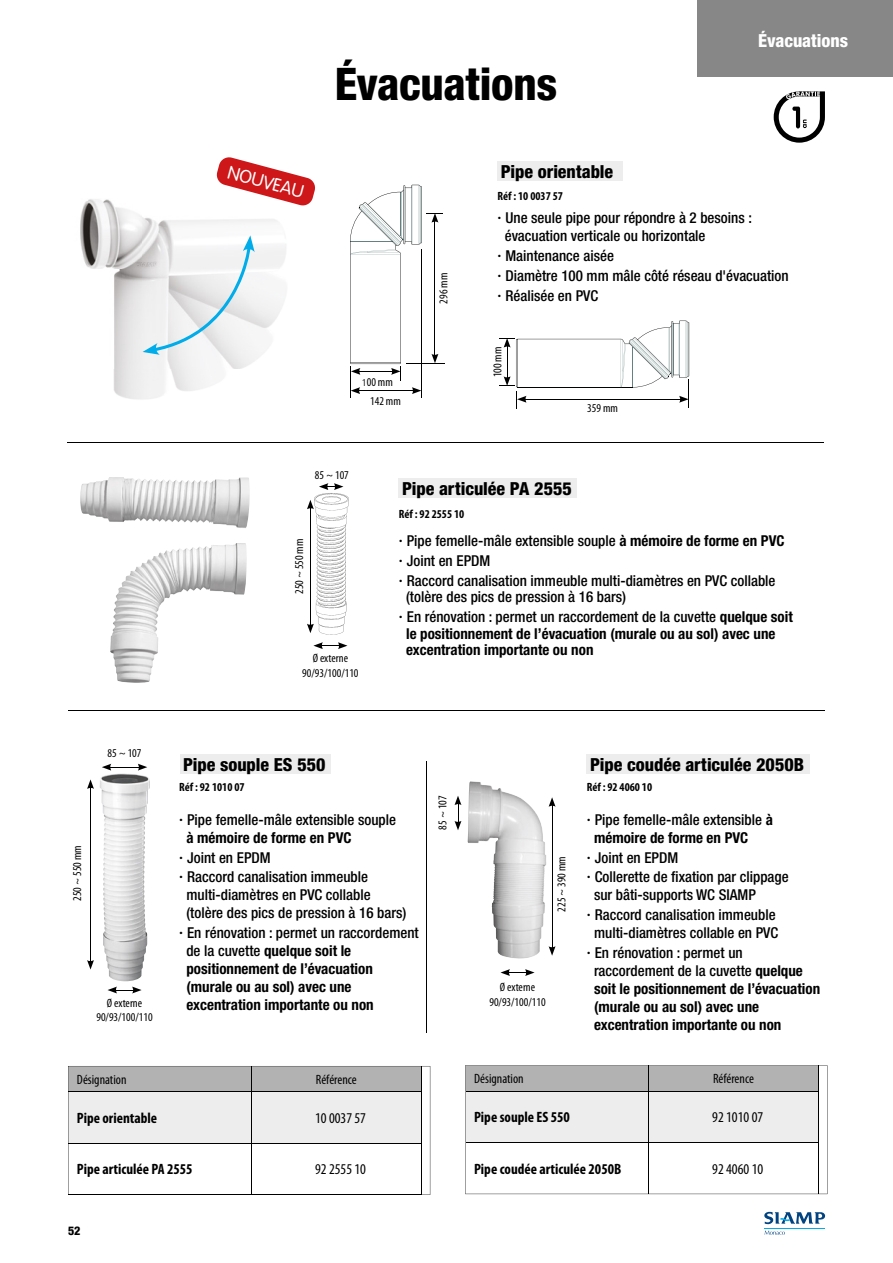
<style>
.page{position:relative;width:893px;height:1263px;background:#fff}
.page>*{position:absolute;margin:0;border:0;box-sizing:border-box;transform-origin:0 0}
.t1{font:800 condensed 45px "Helvetica Neue LT Std";letter-spacing:-.01em;color:#000}
.t2{font:300 18.15px "VAG Rounded Std";color:#fff}
.t3{font:800 condensed 18px "Helvetica Neue LT Std";color:#000}
.t4{font:800 condensed 18px "Helvetica Neue LT Std";letter-spacing:-.005em;color:#fff}
.t5{font:500 condensed 15px/19.8px "Helvetica Neue LT Std";color:#000}
.t6{font:700 condensed 15px/18px "Helvetica Neue LT Std";color:#000}
.t7{font:700 condensed 15px "Myriad Pro";color:#000}
.t8{font:condensed 15px "Myriad Pro";color:#000}
.t9{font:condensed 13.5px "Myriad Pro";color:#000}
.t10{font:condensed 12px/14.4px "Myriad Pro";color:#000;text-align:center}
.t11{font:700 condensed 12px "Myriad Pro";color:#000}
.t12{font:800 condensed 12px "Helvetica Neue LT Std";color:#000}
.s1{font-family:"Frutiger LT Std";font-weight:300;font-stretch:normal;font-size:9.75px}
.s2{font-size:16.5px}
.s3{font-weight:700}
.s4{font-weight:500;font-size:16.5px}
.s5{font-weight:500}
</style>
<div class="page">
<svg style="left:764px;top:1211px;width:62px;height:24px"></svg>
<hr style="left:764px;top:1228px;width:61px;height:1px;background:#00ace9">
<svg style="left:774px;top:91px;width:51px;height:52px"></svg>
<div style="left:399px;top:478px;width:178px;height:20px;background:#ededed"></div>
<div style="left:180px;top:754px;width:151px;height:20px;background:#ededed"></div>
<div style="left:587px;top:754px;width:223px;height:20px;background:#ededed"></div>
<hr style="left:67px;top:442px;width:757px;height:1px;background:#000">
<hr style="left:68px;top:710px;width:757px;height:1px;background:#000">
<img style="left:80px;top:477px;width:170px;height:51px">
<img style="left:313px;top:493px;width:36px;height:142px">
<svg style="left:319px;top:483px;width:24px;height:7px"></svg>
<hr style="left:310px;top:507px;width:1px;height:119px;background:#000">
<svg style="left:307px;top:624px;width:7px;height:9px"></svg>
<svg style="left:307px;top:500px;width:7px;height:9px"></svg>
<svg style="left:68px;top:1066px;width:362px;height:129px"></svg>
<img style="left:80px;top:199px;width:206px;height:200px">
<svg style="left:143px;top:235px;width:112px;height:120px"></svg>
<svg style="left:216px;top:157px;width:99px;height:50px"></svg>
<svg style="left:499px;top:321px;width:190px;height:88px"></svg>
<hr style="left:350px;top:366px;width:1px;height:32px;background:#000">
<hr style="left:406px;top:363px;width:39px;height:1px;background:#000">
<svg style="left:350px;top:185px;width:93px;height:196px"></svg>
<hr style="left:421px;top:249px;width:1px;height:149px;background:#000">
<hr style="left:358px;top:390px;width:56px;height:1px;background:#000">
<svg style="left:351px;top:387px;width:9px;height:7px"></svg>
<svg style="left:412px;top:387px;width:9px;height:7px"></svg>
<div style="left:497px;top:162px;width:126px;height:19px;background:#ededed"></div>
<hr style="left:90px;top:786px;width:1px;height:176px;background:#000">
<svg style="left:87px;top:960px;width:7px;height:9px"></svg>
<svg style="left:87px;top:779px;width:7px;height:10px"></svg>
<svg style="left:108px;top:986px;width:34px;height:7px"></svg>
<img style="left:100px;top:775px;width:42px;height:206px">
<hr style="left:109px;top:767px;width:31px;height:1px;background:#000">
<svg style="left:102px;top:764px;width:9px;height:7px"></svg>
<svg style="left:138px;top:764px;width:9px;height:7px"></svg>
<hr style="left:426px;top:761px;width:1px;height:272px;background:#000">
<hr style="left:552px;top:804px;width:1px;height:145px;background:#000">
<svg style="left:549px;top:946px;width:6px;height:10px"></svg>
<svg style="left:549px;top:797px;width:6px;height:10px"></svg>
<img style="left:467px;top:783px;width:78px;height:176px">
<svg style="left:455px;top:796px;width:6px;height:34px"></svg>
<svg style="left:500px;top:969px;width:35px;height:7px"></svg>
<svg style="left:313px;top:642px;width:34px;height:7px"></svg>
<div style="left:697px;top:0;width:196px;height:77px;background:#878787"></div>
<svg style="left:465px;top:1065px;width:362px;height:129px"></svg>
<h1 class="t1" style="left:335px;top:56px;width:224px">Évacuations</h1>
<p class="t4" style="left:758px;top:30px;width:91px">Évacuations</p>
<p class="t2" style="left:231px;top:162px;width:80px;rotate:15deg">NOUVEAU</p>
<p class="t10" style="left:361px;top:375px;width:33px"><span class="s1">1</span>00 mm</p>
<p class="t10" style="left:370px;top:394px;width:32px">142 mm</p>
<p class="t10" style="left:437px;top:303px;width:32px;rotate:-90deg">296 mm</p>
<p class="t3" style="left:501px;top:160px;width:114px">Pipe orientable</p>
<p class="t11" style="left:497px;top:190px;width:67px">Réf : 10 0037 57</p>
<p class="t5" style="left:505px;top:209px;width:249px;line-height:18px;text-indent:-7px"><span class="s2">·</span> Une seule pipe pour répondre à 2 besoins : évacuation verticale ou horizontale</p>
<p class="t5" style="left:497px;top:246px;width:293px"><span class="s2">·</span> Maintenance aisée<br><span class="s2">·</span> Diamètre 100 mm mâle côté réseau d'évacuation <span class="s2">·</span> Réalisée en PVC</p>
<p class="t10" style="left:490px;top:377px;width:32px;rotate:-90deg">100 mm</p>
<p class="t10" style="left:587px;top:401px;width:32px">359 mm</p>
<p class="t10" style="left:315px;top:468px;width:36px">85 ~ 107</p>
<p class="t3" style="left:402px;top:477px;width:171px">Pipe articulée PA 2555</p>
<p class="t11" style="left:399px;top:507px;width:67px">Réf : 92 2555 10</p>
<p class="t10" style="left:292px;top:594px;width:57px;rotate:-90deg">250 ~ 550 mm</p>
<p class="t10" style="left:302px;top:651px;width:58px">Ø externe<br>90/93/100/110</p>
<p class="t5" style="left:399px;top:531px;width:387px"><span class="s2">·</span> Pipe femelle-mâle extensible souple <span class="s3">à mémoire de forme en PVC </span><span class="s2">·</span> Joint en EPDM<br><span class="s2">·</span> Raccord canalisation immeuble multi-diamètres en PVC collable</p>
<p class="t5" style="left:399px;top:587px;width:395px;text-indent:7px">(tolère des pics de pression à 16 bars)<br><span class="s2">·</span> En rénovation : permet un raccordement de la cuvette <span class="s3">quelque soit</span></p>
<p class="t6" style="left:406px;top:625px;width:371px;line-height:16.5px">le positionnement de l’évacuation (murale ou au sol) avec une excentration importante ou non</p>
<p class="t10" style="left:108px;top:746px;width:36px">85 ~ 107</p>
<p class="t10" style="left:70px;top:901px;width:57px;rotate:-90deg">250 ~ 550 mm</p>
<p class="t10" style="left:96px;top:996px;width:58px">Ø externe<br>90/93/100/110</p>
<p class="t3" style="left:183px;top:753px;width:144px">Pipe souple ES 550</p>
<p class="t3" style="left:590px;top:753px;width:216px">Pipe coudée articulée 2050B</p>
<p class="t11" style="left:179px;top:780px;width:67px">Réf : 92 1010 07</p>
<p class="t11" style="left:587px;top:780px;width:67px">Réf : 92 4060 10</p>
<p class="t5" style="left:186px;top:810px;width:211px;line-height:18px;text-indent:-7px"><span class="s2">·</span> Pipe femelle-mâle extensible souple <span class="s3">à mémoire de forme en PVC</span></p>
<p class="t5" style="left:179px;top:847px;width:190px"><span class="s2">·</span> Joint en EPDM<br><span class="s2">·</span> Raccord canalisation immeuble</p>
<p class="t5" style="left:186px;top:886px;width:221px;line-height:18px">multi-diamètres en PVC collable (tolère des pics de pression à 16 bars)</p>
<p class="t6" style="left:186px;top:924px;width:234px;text-indent:-7px"><span class="s4">·</span> <span class="s5">En rénovation : permet un raccordement de la cuvette</span> quelque soit le positionnement de l’évacuation (murale ou au sol) avec une excentration importante ou non</p>
<p class="t10" style="left:436px;top:829px;width:36px;rotate:-90deg">85 ~ 107</p>
<p class="t10" style="left:555px;top:911px;width:57px;rotate:-90deg">225 ~ 390 mm</p>
<p class="t10" style="left:489px;top:980px;width:58px">Ø externe<br>90/93/100/110</p>
<p class="t5" style="left:594px;top:810px;width:180px;line-height:18px;text-indent:-7px"><span class="s2">·</span> Pipe femelle-mâle extensible <span class="s3">à mémoire de forme en PVC</span></p>
<p class="t5" style="left:587px;top:847px;width:203px"><span class="s2">·</span> Joint en EPDM<br><span class="s2">·</span> Collerette de fixation par clippage</p>
<p class="t5" style="left:587px;top:885px;width:190px;text-indent:7px">sur bâti-supports WC SIAMP<br><span class="s2">·</span> Raccord canalisation immeuble</p>
<p class="t5" style="left:587px;top:923px;width:193px;text-indent:7px">multi-diamètres collable en PVC <span class="s2">·</span> En rénovation : permet un</p>
<p class="t6" style="left:594px;top:961px;width:228px"><span class="s5">raccordement de la cuvette</span> quelque soit le positionnement de l’évacuation (murale ou au sol) avec une excentration importante ou non</p>
<p class="t9" style="left:77px;top:1072px;width:51px">Désignation</p>
<p class="t9" style="left:316px;top:1072px;width:42px">Référence</p>
<p class="t7" style="left:77px;top:1110px;width:82px">Pipe orientable</p>
<p class="t8" style="left:315px;top:1110px;width:52px">10 0037 57</p>
<p class="t7" style="left:77px;top:1161px;width:117px">Pipe articulée PA 2555</p>
<p class="t8" style="left:315px;top:1161px;width:52px">92 2555 10</p>
<p class="t12" style="left:68px;top:1223px;width:14px">52</p>
<p class="t9" style="left:474px;top:1072px;width:51px">Désignation</p>
<p class="t9" style="left:713px;top:1072px;width:42px">Référence</p>
<p class="t7" style="left:474px;top:1109px;width:97px">Pipe souple ES 550</p>
<p class="t8" style="left:712px;top:1109px;width:52px">92 1010 07</p>
<p class="t7" style="left:474px;top:1160px;width:149px">Pipe coudée articulée 2050B</p>
<p class="t8" style="left:712px;top:1161px;width:52px">92 4060 10</p>
</div>
